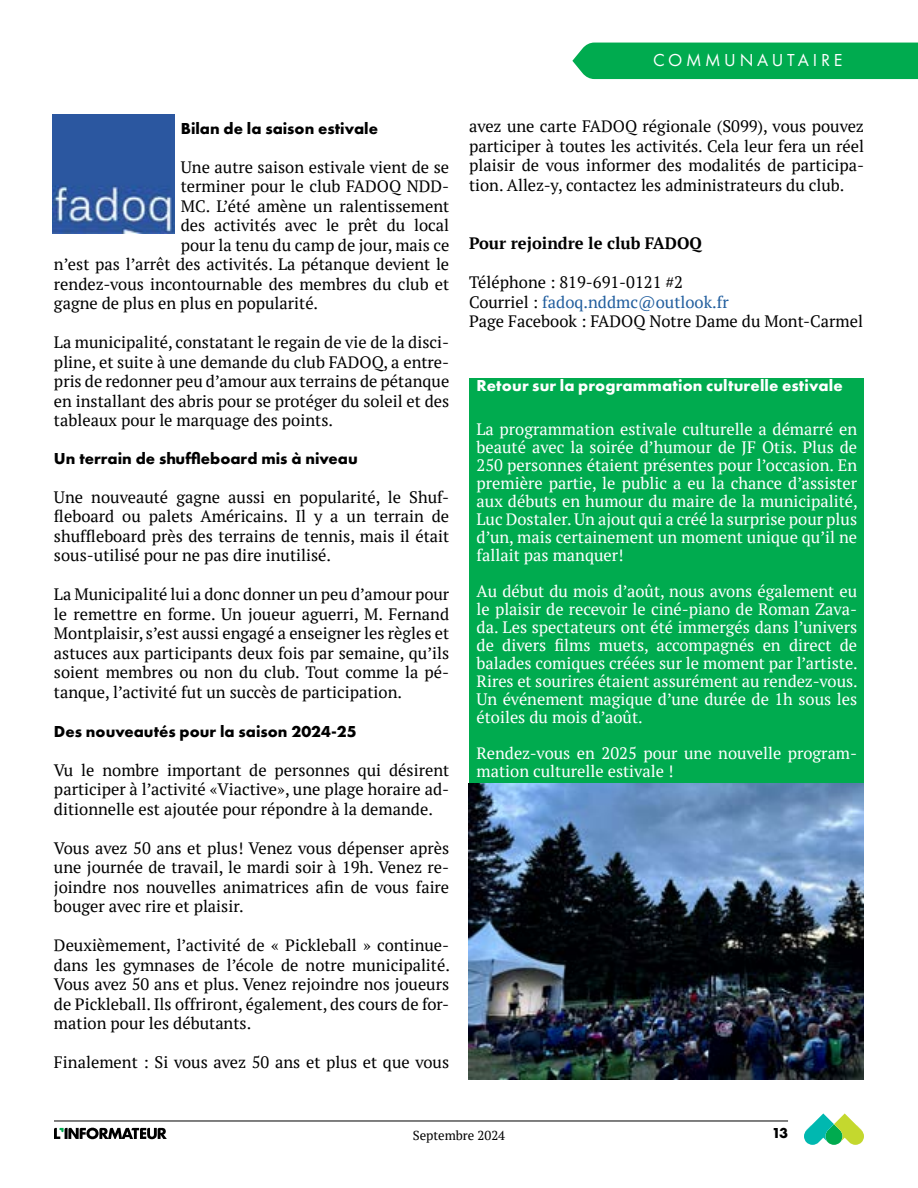
<style>
.page{position:relative;width:918px;height:1188px;background:#fff}
.page>*{position:absolute;margin:0;border:0;box-sizing:border-box;transform-origin:0 0}
.t1{font:18px "Futura PT";letter-spacing:.205em;color:#fff}
.t2{font:16.5px/19.5px "PT Serif";color:#000;text-align:justify}
.t3{font:16.5px/18px "PT Serif";color:#fff;text-align:justify}
.t4{font:700 16.5px "Futura PT";color:#000}
.t5{font:700 16.5px "Futura PT";letter-spacing:.01em;color:#fff}
.t6{font:700 16.5px "PT Serif";color:#000}
.t7{font:700 15px "Futura PT";color:#000}
.t8{font:12.9px "PT Serif";color:#000}
.s1{color:#215e9e}
</style>
<div class="page">
<svg style="left:804px;top:1113px;width:60px;height:32px"></svg>
<hr style="left:54px;top:1121px;width:734px;height:1px;background:#000">
<svg style="left:54px;top:1128px;width:113px;height:11px"></svg>
<div style="left:470px;top:378px;width:394px;height:702px;background:#00ab4f"></div>
<img style="left:52px;top:115px;width:122px;height:118px">
<div style="left:572px;top:43px;width:346px;height:36px;background:#00ab4f"></div>
<img style="left:469px;top:783px;width:395px;height:297px">
<p class="t1" style="left:653px;top:50px;width:191px">COMMUNAUTAIRE</p>
<p class="t4" style="left:181px;top:118px;width:199px">Bilan de la saison estivale</p>
<p class="t2" style="left:181px;top:157px;width:270px">Une autre saison estivale vient de se</p>
<p class="t2" style="left:181px;top:177px;width:270px">terminer pour le club FADOQ NDD-</p>
<p class="t2" style="left:181px;top:196px;width:270px">MC. L’été amène un ralentissement</p>
<p class="t2" style="left:181px;top:216px;width:270px">des activités avec le prêt du local</p>
<p class="t2" style="left:181px;top:235px;width:270px">pour la tenu du camp de jour, mais ce</p>
<p class="t2" style="left:54px;top:255px;width:397px">n’est pas l’arrêt des activités. La pétanque devient le</p>
<p class="t2" style="left:54px;top:274px;width:397px">rendez-vous incontournable des membres du club et</p>
<p class="t2" style="left:54px;top:294px;width:266px">gagne de plus en plus en popularité.</p>
<p class="t2" style="left:54px;top:333px;width:397px">La municipalité, constatant le regain de vie de la disci&shy;pline, et suite à une demande du club FADOQ, a entre&shy;pris de redonner peu d’amour aux terrains de pétanque en installant des abris pour se protéger du soleil et des tableaux pour le marquage des points.</p>
<p class="t4" style="left:54px;top:448px;width:305px">Un terrain de shuffleboard mis à niveau</p>
<p class="t2" style="left:54px;top:487px;width:397px">Une nouveauté gagne aussi en popularité, le Shuf&shy;fleboard ou palets Américains. Il y a un terrain de shuffleboard près des terrains de tennis, mais il était sous-utilisé pour ne pas dire inutilisé.</p>
<p class="t2" style="left:54px;top:585px;width:397px">La Municipalité lui a donc donner un peu d’amour pour le remettre en forme. Un joueur aguerri, M. Fernand Montplaisir, s’est aussi engagé a enseigner les règles et astuces aux participants deux fois par semaine, qu’ils soient membres ou non du club. Tout comme la pé&shy;tanque, l’activité fut un succès de participation.</p>
<p class="t4" style="left:54px;top:721px;width:304px">Des nouveautés pour la saison 2024-25</p>
<p class="t2" style="left:54px;top:760px;width:397px">Vu le nombre important de personnes qui désirent participer à l’activité «Viactive», une plage horaire ad&shy;ditionnelle est ajoutée pour répondre à la demande.</p>
<p class="t2" style="left:54px;top:838px;width:397px">Vous avez 50 ans et plus! Venez vous dépenser après une journée de travail, le mardi soir à 19h. Venez re&shy;joindre nos nouvelles animatrices afin de vous faire bouger avec rire et plaisir.</p>
<p class="t2" style="left:54px;top:936px;width:397px">Deuxièmement, l’activité de « Pickleball » continue&shy;dans les gymnases de l’école de notre municipalité.<br>Vous avez 50 ans et plus. Venez rejoindre nos joueurs de Pickleball. Ils offriront, également, des cours de for&shy;mation pour les débutants.</p>
<p class="t2" style="left:54px;top:1053px;width:397px">Finalement : Si vous avez 50 ans et plus et que vous</p>
<p class="t2" style="left:469px;top:116px;width:396px">avez une carte FADOQ régionale (S099), vous pouvez participer à toutes les activités. Cela leur fera un réel plaisir de vous informer des modalités de participa&shy;tion. Allez-y, contactez les administrateurs du club.</p>
<p class="t6" style="left:469px;top:232px;width:234px">Pour rejoindre le club FADOQ</p>
<p class="t2" style="left:469px;top:272px;width:395px;text-align:left">Téléphone : 819-691-0121 #2<br>Courriel : <span class="s1">fadoq.nddmc@outlook.fr<br></span>Page Facebook : FADOQ Notre Dame du Mont-Carmel</p>
<p class="t5" style="left:477px;top:374px;width:368px">Retour sur la programmation culturelle estivale</p>
<p class="t3" style="left:477px;top:420px;width:383px">La programmation estivale culturelle a démarré en beauté avec la soirée d’humour de JF Otis. Plus de 250 personnes étaient présentes pour l’occasion. En première partie, le public a eu la chance d’assister aux débuts en humour du maire de la municipalité, Luc Dostaler. Un ajout qui a créé la surprise pour plus d’un, mais certainement un moment unique qu’il ne fallait pas manquer!</p>
<p class="t3" style="left:477px;top:582px;width:383px">Au début du mois d’août, nous avons également eu le plaisir de recevoir le ciné-piano de Roman Zava&shy;da. Les spectateurs ont été immergés dans l’univers de divers films muets, accompagnés en direct de balades comiques créées sur le moment par l’artiste.<br>Rires et sourires étaient assurément au rendez-vous.<br>Un événement magique d’une durée de 1h sous les étoiles du mois d’août.</p>
<p class="t3" style="left:477px;top:744px;width:382px">Rendez-vous en 2025 pour une nouvelle program&shy;mation culturelle estivale !</p>
<p class="t8" style="left:413px;top:1127px;width:94px">Septembre 2024</p>
<p class="t7" style="left:772px;top:1124px;width:18px">13</p>
</div>
